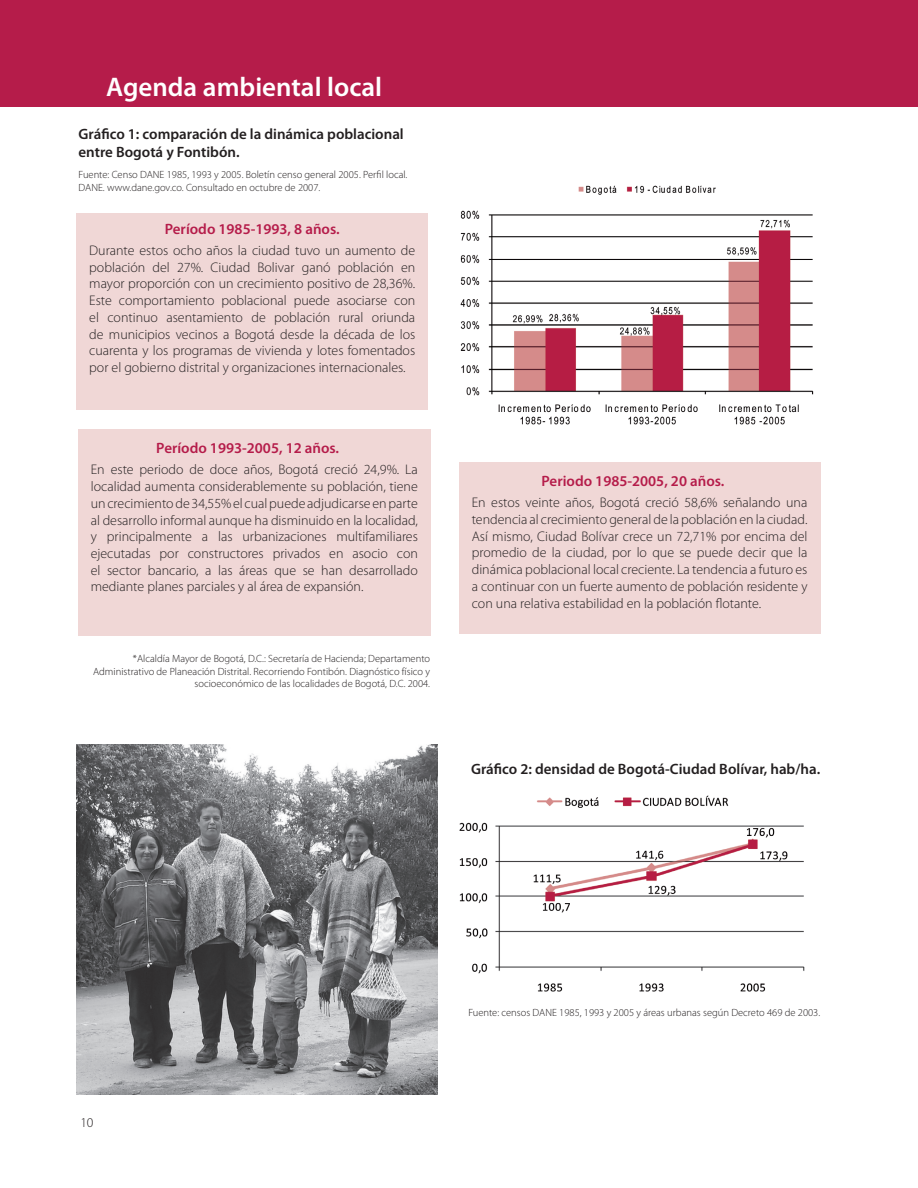
<style>
.page{position:relative;width:918px;height:1188px;background:#fff}
.page>*{position:absolute;margin:0;border:0;box-sizing:border-box;transform-origin:0 0}
.t1{font:600 27px "Myriad Pro";color:#fff}
.t2{font:600 15px/18px "Myriad Pro";color:#231f20}
.t3{font:600 15px "Myriad Pro";color:#b51c4a}
.t4{font:300 13.95px/16.8px "Myriad Pro";color:#231f20;text-align:justify}
.t5{font:300 13.5px "Myriad Pro";color:#231f20}
.t6{font:300 10.5px/12.6px "Myriad Pro";color:#231f20}
</style>
<div class="page">
<div style="left:0;top:0;width:918px;height:106px;background:#b51c4a"></div>
<div style="left:78px;top:429px;width:353px;height:207px;background:#f0d7d6"></div>
<div style="left:77px;top:213px;width:351px;height:197px;background:#f0d7d6"></div>
<div style="left:459px;top:462px;width:361px;height:172px;background:#f0d7d6"></div>
<img style="left:460px;top:185px;width:354px;height:240px">
<img style="left:459px;top:795px;width:346px;height:197px">
<img style="left:77px;top:744px;width:360px;height:350px">
<h1 class="t1" style="left:106px;top:63px;width:93px">Agenda</h1>
<h1 class="t1" style="left:235px;top:63px;width:124px">Ambiental</h1>
<h1 class="t1" style="left:106px;top:72px;width:277px">Agenda ambiental local</h1>
<p class="t2" style="left:79px;top:125px;width:327px">Gráfico 1: comparación de la dinámica poblacional entre Bogotá y Fontibón.</p>
<p class="t6" style="left:79px;top:168px;width:330px">Fuente: Censo DANE 1985, 1993 y 2005. Boletín censo general 2005. Perfil local.<br>DANE. www.dane.gov.co. Consultado en octubre de 2007.</p>
<p class="t3" style="left:165px;top:221px;width:176px">Período 1985-1993, 8 años.</p>
<p class="t4" style="left:89px;top:242px;width:328px">Durante estos ocho años la ciudad tuvo un aumento de población del 27%. Ciudad Bolivar ganó población en mayor proporción con un crecimiento positivo de 28,36%.<br>Este comportamiento poblacional puede asociarse con el continuo asentamiento de población rural oriunda de municipios vecinos a Bogotá desde la década de los cuarenta y los programas de vivienda y lotes fomentados por el gobierno distrital y organizaciones internacionales.</p>
<p class="t3" style="left:156px;top:440px;width:184px">Período 1993-2005, 12 años.</p>
<p class="t4" style="left:91px;top:461px;width:329px">En este periodo de doce años, Bogotá creció 24,9%. La localidad aumenta considerablemente su población, tiene un crecimiento de 34,55% el cual puede adjudicarse en parte al desarrollo informal aunque ha disminuido en la localidad, y principalmente a las urbanizaciones multifamiliares ejecutadas por constructores privados en asocio con el sector bancario, a las áreas que se han desarrollado mediante planes parciales y al área de expansión.</p>
<p class="t6" style="left:93px;top:652px;width:338px;text-align:right">*Alcaldía Mayor de Bogotá, D.C.: Secretaría de Hacienda; Departamento<br>Administrativo de Planeación Distrital. Recorriendo Fontibón. Diagnóstico físico y socioeconómico de las localidades de Bogotá, D.C. 2004.</p>
<p class="t3" style="left:542px;top:473px;width:184px">Periodo 1985-2005, 20 años.</p>
<p class="t4" style="left:472px;top:494px;width:337px">En estos veinte años, Bogotá creció 58,6% señalando una tendencia al crecimiento general de la población en la ciudad.<br>Así mismo, Ciudad Bolívar crece un 72,71% por encima del promedio de la ciudad, por lo que se puede decir que la dinámica poblacional local creciente. La tendencia a futuro es a continuar con un fuerte aumento de población residente y con una relativa estabilidad en la población flotante.</p>
<p class="t2" style="left:471px;top:760px;width:351px">Gráfico 2: densidad de Bogotá-Ciudad Bolívar, hab/ha.</p>
<p class="t5" style="left:80px;top:1115px;width:15px">10</p>
<p class="t6" style="left:468px;top:1006px;width:353px">Fuente: censos DANE 1985, 1993 y 2005 y áreas urbanas según Decreto 469 de 2003.</p>
</div>
